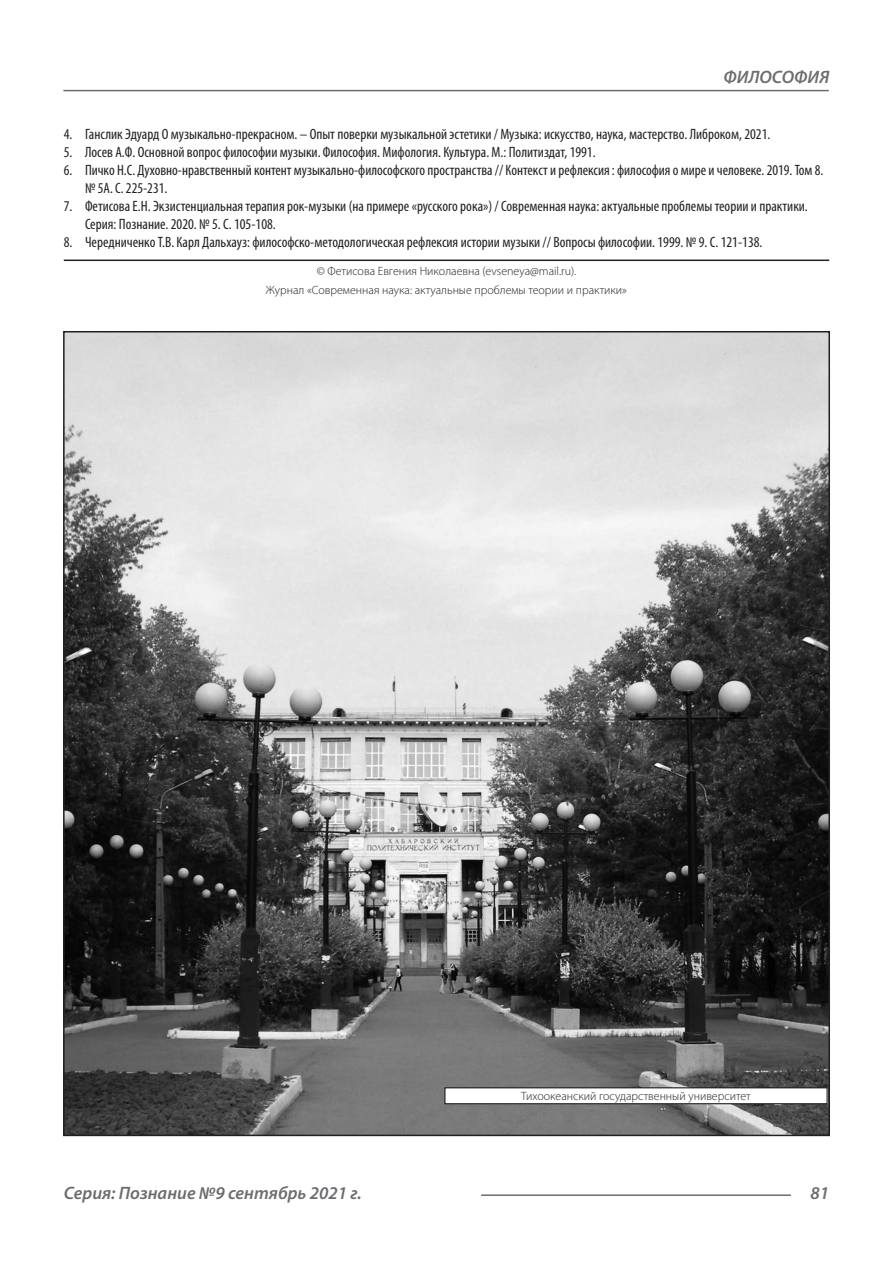
<style>
.page{position:relative;width:893px;height:1263px;background:#fff}
.page>*{position:absolute;margin:0;border:0;box-sizing:border-box;transform-origin:0 0}
.t1{font:italic 600 18px "Myriad Pro";color:#6c6d70}
.t2{font:condensed 15px/18px "Myriad Pro";color:#231f20}
.Автор_копирайт{font:300 12px "Myriad Pro";color:#231f20}
</style>
<div class="page">
<hr style="left:63px;top:90px;width:766px;height:1px;background:#6c6d70">
<hr style="left:481px;top:1194px;width:310px;height:2px;background:#6c6d70">
<hr style="left:64px;top:260px;width:765px;height:1px;background:#231f20">
<img style="left:66px;top:334px;width:761px;height:799px">
<div style="left:445px;top:1088px;width:382px;height:16px;background:#fff"></div>
<div style="left:444px;top:1087px;width:384px;height:17px;border:1px solid #231f20"></div>
<p class="t1" style="left:723px;top:66px;width:107px">ФИЛОСОФИЯ</p>
<p class="t2" style="left:64px;top:125px;width:708px">4. Ганслик Эдуард О музыкально-прекрасном. – Опыт поверки музыкальной эстетики / Музыка: искусство, наука, мастерство. Либроком, 2021.</p>
<p class="t2" style="left:64px;top:143px;width:533px">5. Лосев А.Ф. Основной вопрос философии музыки. Философия. Мифология. Культура. М.: Политиздат, 1991.</p>
<p class="t2" style="left:85px;top:161px;width:740px;text-indent:-21px">6. Пичко Н.С. Духовно-нравственный контент музыкально-философского пространства // Контекст и рефлексия : философия о мире и человеке. 2019. Том 8. № 5А. С. 225-231.</p>
<p class="t2" style="left:85px;top:197px;width:724px;text-indent:-21px">7. Фетисова Е.Н. Экзистенциальная терапия рок-музыки (на примере «русского рока») / Современная наука: актуальные проблемы теории и практики.<br>Серия: Познание. 2020. № 5. С. 105-108.</p>
<p class="t2" style="left:64px;top:233px;width:700px">8. Чередниченко Т.В. Карл Дальхауз: философско-методологическая рефлексия истории музыки // Вопросы философии. 1999. № 9. С. 121-138.</p>
<p class="Автор_копирайт" style="left:317px;top:263px;width:261px">© Фетисова Евгения Николаевна (evseneya@mail.ru).</p>
<p class="Автор_копирайт" style="left:266px;top:283px;width:363px">Журнал «Современная наука: актуальные проблемы теории и практики»</p>
<p class="Автор_копирайт" style="left:521px;top:1089px;width:231px">Тихоокеанский государственный университет</p>
<p class="t1" style="left:64px;top:1182px;width:299px">Серия: Познание №9 сентябрь 2021 г.</p>
<p class="t1" style="left:810px;top:1182px;width:20px">81</p>
</div>
